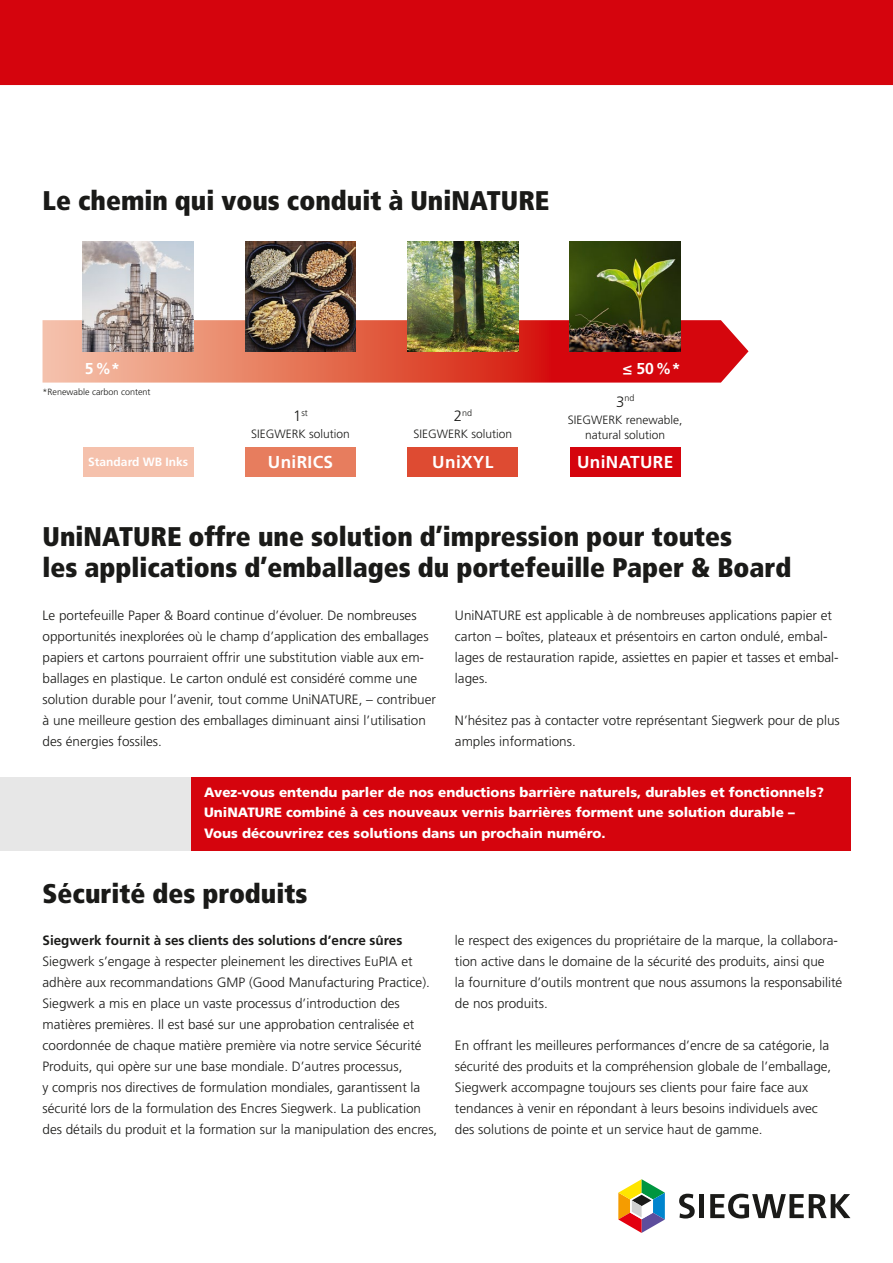
<style>
.page{position:relative;width:893px;height:1263px;background:#fff}
.page>*{position:absolute;margin:0;border:0;box-sizing:border-box;transform-origin:0 0}
.t1{font:900 condensed 27px/31.5px "Frutiger LT Pro";color:#1a1a18}
.t2{font:700 17.25px "Frutiger LT Pro";letter-spacing:.02em;color:#fff}
.t3{font:700 15.75px "Frutiger LT Pro";color:#fff}
.t4{font:300 13.5px/21px "Frutiger LT Pro";color:#1a1a18}
.t5{font:900 13.5px/20.2px "Frutiger LT Pro";color:#fff}
.t6{font:700 13.5px "Frutiger LT Pro";color:#1a1a18}
.t7{font:300 12px/15px "Frutiger LT Pro";color:#1a1a18;text-align:center}
.t8{font:700 12px "Frutiger LT Pro";color:#fff}
.t9{font:300 9px "Frutiger LT Pro";color:#1a1a18}
.s1{font-size:15px}
</style>
<div class="page">
<div style="left:0;top:0;width:893px;height:85px;background:#d5040d"></div>
<svg style="left:618px;top:1179px;width:47px;height:54px"></svg>
<svg style="left:679px;top:1194px;width:16px;height:24px"></svg>
<div style="left:699px;top:1194px;width:5px;height:24px;background:#1a1a18"></div>
<svg style="left:710px;top:1194px;width:140px;height:24px"></svg>
<div style="left:0;top:777px;width:850px;height:73px;background:#e7e7e7"></div>
<div style="left:191px;top:777px;width:659px;height:73px;background:#d5040d"></div>
<svg style="left:43px;top:320px;width:705px;height:63px;background:#e15b4c"></svg>
<div style="left:83px;top:447px;width:110px;height:30px;background:#f5c1ac"></div>
<div style="left:245px;top:447px;width:111px;height:30px;background:#e77d5e"></div>
<div style="left:408px;top:447px;width:110px;height:30px;background:#de4b32"></div>
<div style="left:570px;top:447px;width:110px;height:30px;background:#d5040d"></div>
<img style="left:408px;top:241px;width:110px;height:111px">
<img style="left:245px;top:241px;width:111px;height:111px">
<img style="left:570px;top:241px;width:110px;height:111px">
<img style="left:83px;top:241px;width:110px;height:111px">
<h1 class="t1" style="left:43px;top:185px;width:508px">Le chemin qui vous conduit à UniNATURE</h1>
<p class="t3" style="left:85px;top:359px;width:37px">5%*</p>
<p class="t3" style="left:623px;top:359px;width:59px">≤ 50%*</p>
<p class="t9" style="left:43px;top:387px;width:110px">*Renewable carbon content</p>
<p class="t8" style="left:88px;top:455px;width:101px">Standard WB Inks</p>
<p class="t9" style="left:293px;top:407px;width:16px"><span class="s1">1</span>st</p>
<p class="t7" style="left:251px;top:426px;width:100px">SIEGWERK solution</p>
<p class="t9" style="left:454px;top:407px;width:20px"><span class="s1">2</span>nd</p>
<p class="t7" style="left:414px;top:426px;width:100px">SIEGWERK solution</p>
<p class="t9" style="left:616px;top:393px;width:20px"><span class="s1">3</span>nd</p>
<p class="t7" style="left:568px;top:412px;width:116px">SIEGWERK renewable, natural solution</p>
<p class="t2" style="left:268px;top:451px;width:67px">UniRICS</p>
<p class="t2" style="left:432px;top:451px;width:63px">UniXYL</p>
<p class="t2" style="left:577px;top:451px;width:98px">UniNATURE</p>
<h1 class="t1" style="left:43px;top:521px;width:750px">UniNATURE offre une solution d’impression pour toutes<br>les applications d’emballages du portefeuille Paper &amp; Board</h1>
<p class="t4" style="left:43px;top:604px;width:395px">Le portefeuille Paper &amp; Board continue d’évoluer. De nombreuses opportunités inexplorées où le champ d’application des emballages papiers et cartons pourraient offrir une substitution viable aux em&shy;ballages en plastique. Le carton ondulé est considéré comme une solution durable pour l’avenir, tout comme UniNATURE, – contribuer à une meilleure gestion des emballages diminuant ainsi l’utilisation des énergies fossiles.</p>
<p class="t4" style="left:455px;top:604px;width:385px">UniNATURE est applicable à de nombreuses applications papier et carton – boîtes, plateaux et présentoirs en carton ondulé, embal&shy;lages de restauration rapide, assiettes en papier et tasses et embal&shy;lages.</p>
<p class="t4" style="left:455px;top:709px;width:386px">N’hésitez pas à contacter votre représentant Siegwerk pour de plus amples informations.</p>
<p class="t5" style="left:204px;top:782px;width:621px">Avez-vous entendu parler de nos enductions barrière naturels, durables et fonctionnels?<br>UniNATURE combiné à ces nouveaux vernis barrières forment une solution durable –<br>Vous découvrirez ces solutions dans un prochain numéro.</p>
<h1 class="t1" style="left:43px;top:878px;width:266px">Sécurité des produits</h1>
<p class="t6" style="left:43px;top:932px;width:361px">Siegwerk fournit à ses clients des solutions d’encre sûres</p>
<p class="t4" style="left:43px;top:951px;width:396px">Siegwerk s’engage à respecter pleinement les directives EuPIA et adhère aux recommandations GMP (Good Manufacturing Practice).<br>Siegwerk a mis en place un vaste processus d’introduction des matières premières. Il est basé sur une approbation centralisée et coordonnée de chaque matière première via notre service Sécurité Produits, qui opère sur une base mondiale. D’autres processus,<br>y compris nos directives de formulation mondiales, garantissent la sécurité lors de la formulation des Encres Siegwerk. La publication des détails du produit et la formation sur la manipulation des encres,</p>
<p class="t4" style="left:455px;top:930px;width:389px">le respect des exigences du propriétaire de la marque, la collabora&shy;tion active dans le domaine de la sécurité des produits, ainsi que<br>la fourniture d’outils montrent que nous assumons la responsabilité de nos produits.</p>
<p class="t4" style="left:455px;top:1035px;width:378px">En offrant les meilleures performances d’encre de sa catégorie, la sécurité des produits et la compréhension globale de l’emballage, Siegwerk accompagne toujours ses clients pour faire face aux tendances à venir en répondant à leurs besoins individuels avec des solutions de pointe et un service haut de gamme.</p>
</div>
